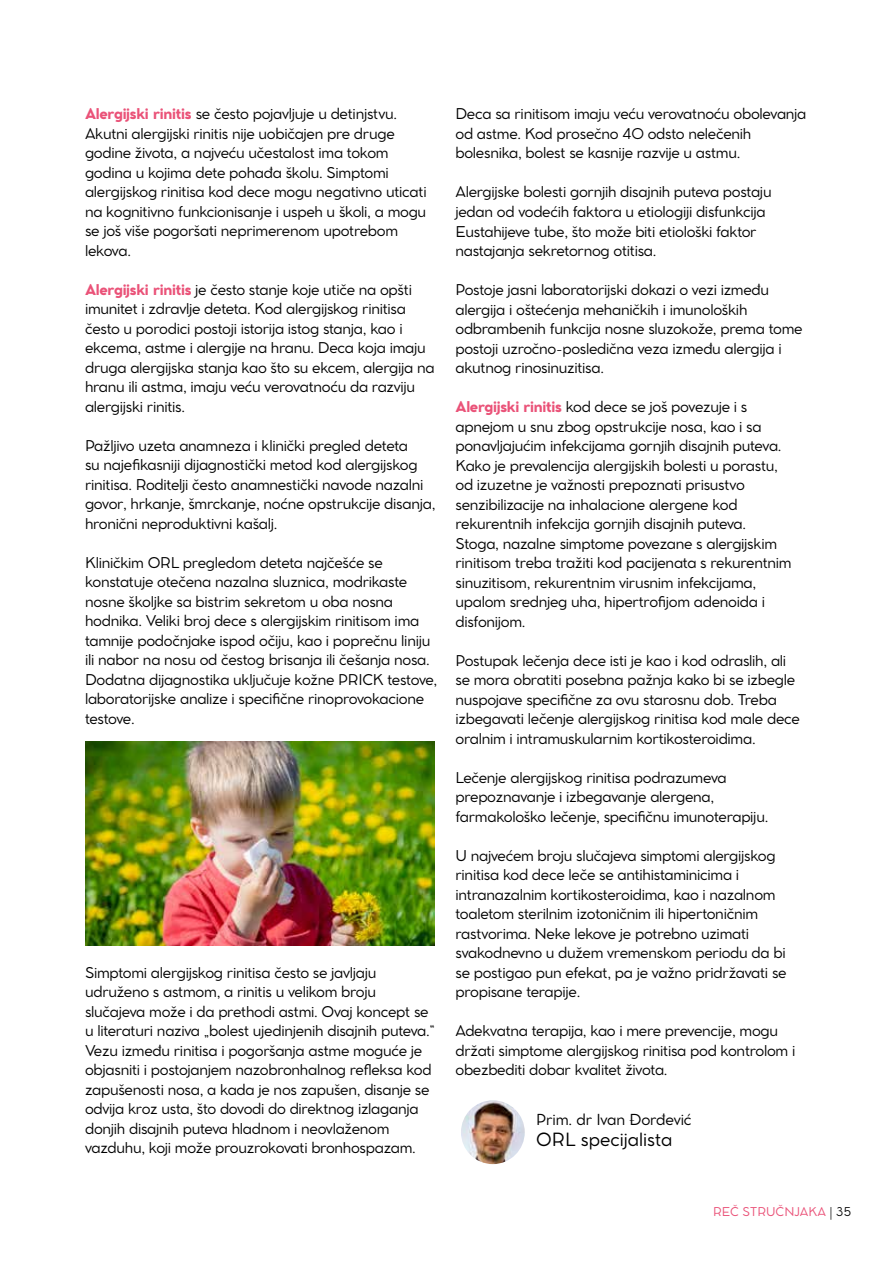
<style>
.page{position:relative;width:893px;height:1263px;background:#fff}
.page>*{position:absolute;margin:0;border:0;box-sizing:border-box;transform-origin:0 0}
.t1{font:18px "Cocomat Pro";color:#000}
.t2{font:15px "Cocomat Pro";letter-spacing:-.01em;color:#000}
.t3{font:14.7px/19.5px "Cocomat Pro";letter-spacing:-.02em;color:#000}
.t4{font:12px "Cocomat Pro";color:#ea5278}
.s1{font-weight:800;color:#ea5278}
.s2{color:#000}
</style>
<div class="page">
<img style="left:86px;top:741px;width:348px;height:204px">
<img style="left:461px;top:1100px;width:64px;height:64px;border-radius:32px">
<p class="t3" style="left:85px;top:104px;width:343px"><span class="s1">Alergijski rinitis</span> se često pojavljuje u detinjstvu.<br>Akutni alergijski rinitis nije uobičajen pre druge godine života, a najveću učestalost ima tokom godina u kojima dete pohađa školu. Simptomi alergijskog rinitisa kod dece mogu negativno uticati na kognitivno funkcionisanje i uspeh u školi, a mogu se još više pogoršati neprimerenom upotrebom lekova.</p>
<p class="t3" style="left:85px;top:279px;width:351px"><span class="s1">Alergijski rinitis</span> je često stanje koje utiče na opšti imunitet i zdravlje deteta. Kod alergijskog rinitisa često u porodici postoji istorija istog stanja, kao i ekcema, astme i alergije na hranu. Deca koja imaju druga alergijska stanja kao što su ekcem, alergija na hranu ili astma, imaju veću verovatnoću da razviju alergijski rinitis.</p>
<p class="t3" style="left:85px;top:435px;width:352px">Pažljivo uzeta anamneza i klinički pregled deteta<br>su najefikasniji dijagnostički metod kod alergijskog rinitisa. Roditelji često anamnestički navode nazalni govor, hrkanje, šmrckanje, noćne opstrukcije disanja, hronični neproduktivni kašalj.</p>
<p class="t3" style="left:85px;top:552px;width:354px">Kliničkim ORL pregledom deteta najčešće se konstatuje otečena nazalna sluznica, modrikaste nosne školjke sa bistrim sekretom u oba nosna hodnika. Veliki broj dece s alergijskim rinitisom ima tamnije podočnjake ispod očiju, kao i poprečnu liniju ili nabor na nosu od čestog brisanja ili češanja nosa.<br>Dodatna dijagnostika uključuje kožne PRICK testove, laboratorijske analize i specifične rinoprovokacione testove.</p>
<p class="t3" style="left:85px;top:962px;width:351px">Simptomi alergijskog rinitisa često se javljaju udruženo s astmom, a rinitis u velikom broju slučajeva može i da prethodi astmi. Ovaj koncept se u literaturi naziva „bolest ujedinjenih disajnih puteva.“ Vezu između rinitisa i pogoršanja astme moguće je objasniti i postojanjem nazobronhalnog refleksa kod zapušenosti nosa, a kada je nos zapušen, disanje se odvija kroz usta, što dovodi do direktnog izlaganja donjih disajnih puteva hladnom i neovlaženom vazduhu, koji može prouzrokovati bronhospazam.</p>
<p class="t3" style="left:455px;top:104px;width:353px">Deca sa rinitisom imaju veću verovatnoću obolevanja od astme. Kod prosečno 40 odsto nelečenih bolesnika, bolest se kasnije razvije u astmu.</p>
<p class="t3" style="left:455px;top:182px;width:318px">Alergijske bolesti gornjih disajnih puteva postaju jedan od vodećih faktora u etiologiji disfunkcija Eustahijeve tube, što može biti etiološki faktor nastajanja sekretornog otitisa.</p>
<p class="t3" style="left:455px;top:279px;width:349px">Postoje jasni laboratorijski dokazi o vezi između alergija i oštećenja mehaničkih i imunoloških odbrambenih funkcija nosne sluzokože, prema tome postoji uzročno-posledična veza između alergija i akutnog rinosinuzitisa.</p>
<p class="t3" style="left:455px;top:396px;width:338px"><span class="s1">Alergijski rinitis</span> kod dece se još povezuje i s apnejom u snu zbog opstrukcije nosa, kao i sa ponavljajućim infekcijama gornjih disajnih puteva.<br>Kako je prevalencija alergijskih bolesti u porastu, od izuzetne je važnosti prepoznati prisustvo senzibilizacije na inhalacione alergene kod rekurentnih infekcija gornjih disajnih puteva.<br>Stoga, nazalne simptome povezane s alergijskim rinitisom treba tražiti kod pacijenata s rekurentnim sinuzitisom, rekurentnim virusnim infekcijama, upalom srednjeg uha, hipertrofijom adenoida i disfonijom.</p>
<p class="t3" style="left:455px;top:650px;width:346px">Postupak lečenja dece isti je kao i kod odraslih, ali se mora obratiti posebna pažnja kako bi se izbegle nuspojave specifične za ovu starosnu dob. Treba izbegavati lečenje alergijskog rinitisa kod male dece oralnim i intramuskularnim kortikosteroidima.</p>
<p class="t3" style="left:455px;top:767px;width:314px">Lečenje alergijskog rinitisa podrazumeva prepoznavanje i izbegavanje alergena, farmakološko lečenje, specifičnu imunoterapiju.</p>
<p class="t3" style="left:455px;top:845px;width:333px">U najvećem broju slučajeva simptomi alergijskog rinitisa kod dece leče se antihistaminicima i intranazalnim kortikosteroidima, kao i nazalnom toaletom sterilnim izotoničnim ili hipertoničnim rastvorima. Neke lekove je potrebno uzimati svakodnevno u dužem vremenskom periodu da bi se postigao pun efekat, pa je važno pridržavati se propisane terapije.</p>
<p class="t3" style="left:455px;top:1021px;width:341px">Adekvatna terapija, kao i mere prevencije, mogu držati simptome alergijskog rinitisa pod kontrolom i obezbediti dobar kvalitet života.</p>
<p class="t2" style="left:536px;top:1107px;width:157px">Prim. dr Ivan Đorđević</p>
<p class="t1" style="left:536px;top:1125px;width:138px">ORL specijalista</p>
<p class="t4" style="left:713px;top:1202px;width:140px">REČ STRUČNJAKA <span class="s2">| 35</span></p>
</div>
